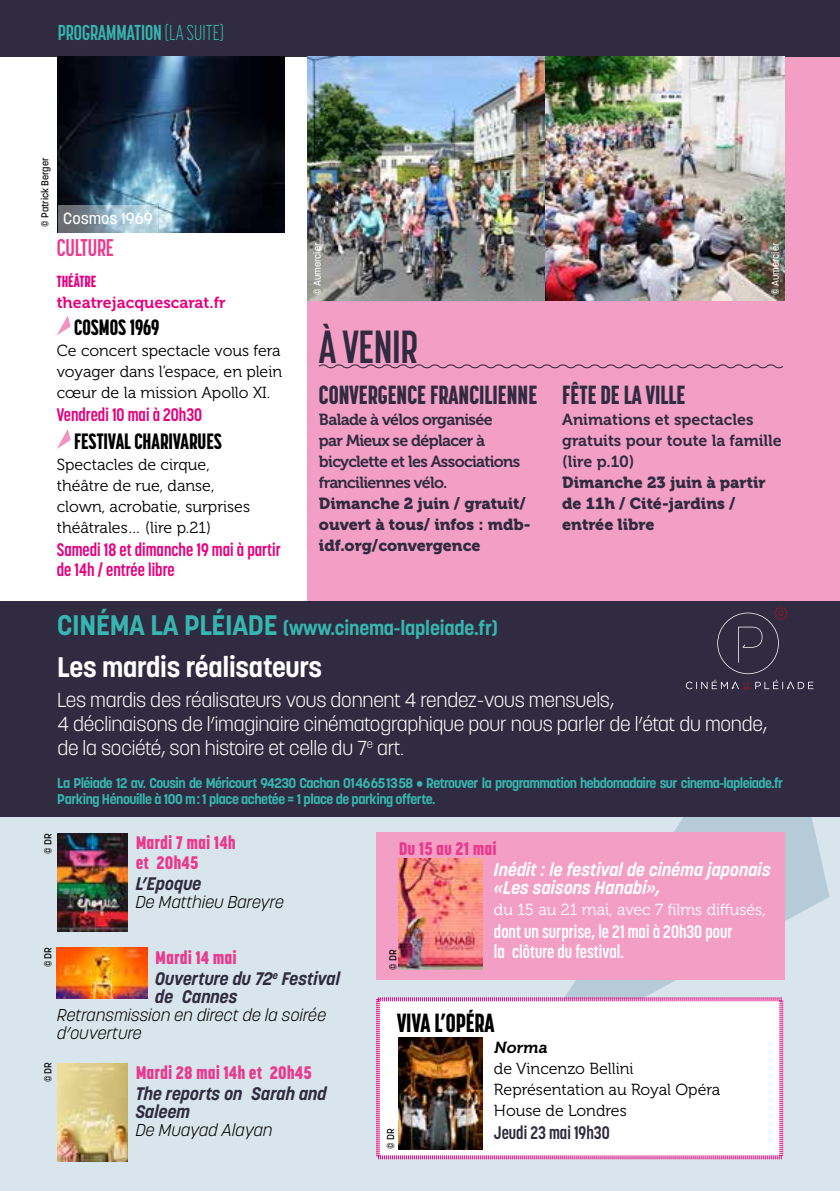
<style>
.page{position:relative;width:840px;height:1191px;background:#fff}
.page>*{position:absolute;margin:0;border:0;box-sizing:border-box;transform-origin:0 0}
.t1{font:700 46px "Korolev Compressed";letter-spacing:-.01em;color:#302b40}
.t2{font:700 28px "Korolev";letter-spacing:-.01em;color:#fff}
.t3{font:800 26px "Korolev Compressed";color:#302b40}
.t4{font:800 26px "Korolev Compressed";color:#000}
.t5{font:700 24px "Korolev Compressed";letter-spacing:-.01em;color:#e93a8d}
.t6{font:800 22px "Korolev Compressed";color:#000}
.t7{font:700 21.4px "Korolev Compressed";color:#36b6b0}
.t8{font:300 20px/24px "Korolev";letter-spacing:-.01em;color:#fff}
.t9{font:700 20px "Korolev";letter-spacing:-.01em;color:#36b6b0}
.t10{font:700 18px/20px "Korolev Condensed";color:#e6007d;scale:.95 1}
.t11{font:italic 700 18px/18px "Korolev";color:#302b40}
.t12{font:800 18px/20px "Korolev Condensed";color:#e93a8d}
.t13{font:italic 700 18px/18px "Korolev";color:#fff}
.t14{font:700 18px/20px "Korolev Condensed";color:#fff;scale:.95 1}
.t15{font:700 18px "Korolev Condensed";color:#302b40;scale:.95 1}
.t16{font:italic 300 17px/18px "Korolev";letter-spacing:.01em;color:#000}
.t17{font:16px/21px "Museo 300";color:#000}
.t18{font:16px/21px "Museo 900";color:#302b40}
.t19{font:16px/21px "Museo 700";letter-spacing:-.04em;color:#302b40}
.t20{font:16px/21px "Museo 700";color:#302b40}
.t21{font:16px "Museo 300";color:#fff}
.t22{font:16px "Museo 700";color:#e6007d}
.t23{font:500 16px "Korolev";color:#fff}
.t24{font:800 16px "Korolev Compressed";color:#e6007d}
.t25{font:16px "Museo 700";color:#000}
.t26{font:700 14px/16px "Korolev";letter-spacing:-.04em;color:#36b6b0}
.t27{font:500 10px "Korolev";color:#000}
.t28{font:500 10px "Korolev";color:#fff}
.s1{font-weight:300}
.s2{font-size:28px}
</style>
<div class="page">
<div style="left:307px;top:31px;width:532px;height:573px;background:#f39fc5"></div>
<svg style="left:318px;top:364px;width:465px;height:5px"></svg>
<div style="left:0;top:770px;width:839px;height:421px;background:#d9e5ec"></div>
<svg style="left:519px;top:816px;width:310px;height:249px"></svg>
<img style="left:57px;top:833px;width:71px;height:98px">
<img style="left:57px;top:1063px;width:71px;height:98px">
<div style="left:0;top:601px;width:839px;height:215px;background:#302b40"></div>
<svg style="left:685px;top:606px;width:128px;height:84px"></svg>
<svg style="left:376px;top:996px;width:407px;height:164px"></svg>
<img style="left:398px;top:1037px;width:84px;height:112px">
<div style="left:0;top:0;width:839px;height:57px;background:#302b40"></div>
<svg style="left:57px;top:315px;width:14px;height:20px"></svg>
<svg style="left:57px;top:429px;width:14px;height:20px"></svg>
<img style="left:307px;top:57px;width:238px;height:243px">
<img style="left:58px;top:57px;width:227px;height:176px">
<img style="left:545px;top:57px;width:238px;height:243px">
<svg style="left:58px;top:205px;width:99px;height:28px"></svg>
<img style="left:57px;top:947px;width:90px;height:51px">
<div style="left:376px;top:832px;width:407px;height:148px;background:#f39fc5"></div>
<img style="left:398px;top:858px;width:84px;height:111px">
<h3 class="t7" style="left:58px;top:21px;width:167px">PROGRAMMATION <span class="s1">(LA SUITE)</span></h3>
<p class="t27" style="left:39px;top:227px;width:71px;rotate:-90deg">© Patrick Berger</p>
<p class="t23" style="left:63px;top:209px;width:91px">Cosmos 1969</p>
<h3 class="t5" style="left:57px;top:235px;width:59px">CULTURE</h3>
<p class="t24" style="left:57px;top:272px;width:41px">THÉÂTRE</p>
<p class="t22" style="left:57px;top:293px;width:170px">theatrejacquescarat.fr</p>
<h3 class="t6" style="left:74px;top:315px;width:87px">COSMOS 1969</h3>
<p class="t17" style="left:57px;top:341px;width:227px;text-align:justify">Ce concert spectacle vous fera voyager dans l’espace, en plein cœur de la mission Apollo XI.</p>
<p class="t10" style="left:57px;top:405px;width:154px">Vendredi 10 mai à 20h30</p>
<h3 class="t6" style="left:74px;top:429px;width:149px">FESTIVAL CHARIVARUES</h3>
<p class="t17" style="left:57px;top:454px;width:195px">Spectacles de cirque, théâtre de rue, danse, clown, acrobatie, surprises théâtrales… (lire p.21)</p>
<p class="t10" style="left:57px;top:539px;width:237px">Samedi 18 et dimanche 19 mai à partir de 14h / entrée libre</p>
<p class="t28" style="left:311px;top:295px;width:54px;rotate:-90deg">© Aumercier</p>
<h1 class="t1" style="left:319px;top:321px;width:100px">À VENIR</h1>
<h3 class="t3" style="left:319px;top:380px;width:220px">CONVERGENCE FRANCILIENNE</h3>
<p class="t19" style="left:319px;top:409px;width:203px">Balade à vélos organisée par Mieux se déplacer à bicyclette et les Associations franciliennes vélo.</p>
<p class="t18" style="left:319px;top:493px;width:213px">Dimanche 2 juin / gratuit/ ouvert à tous/ infos : mdb&shy;idf.org/convergence</p>
<p class="t28" style="left:768px;top:295px;width:54px;rotate:-90deg">© Aumercier</p>
<h3 class="t3" style="left:562px;top:380px;width:125px">FÊTE DE LA VILLE</h3>
<p class="t20" style="left:562px;top:409px;width:221px">Animations et spectacles gratuits pour toute la famille (lire p.10)</p>
<p class="t18" style="left:562px;top:472px;width:205px">Dimanche 23 juin à partir de 11h / Cité-jardins / entrée libre</p>
<p class="t9" style="left:57px;top:615px;width:442px"><span class="s2">CINÉMA LA PLÉIADE</span> (www.cinema-lapleiade.fr)</p>
<h2 class="t2" style="left:57px;top:649px;width:266px">Les mardis réalisateurs</h2>
<p class="t8" style="left:57px;top:687px;width:711px">Les mardis des réalisateurs vous donnent 4 rendez-vous mensuels,<br>4 déclinaisons de l’imaginaire cinématographique pour nous parler de l’état du monde, de la société, son histoire et celle du 7<sup>e</sup> art.</p>
<p class="t26" style="left:57px;top:774px;width:727px">La Pléiade 12 av. Cousin de Méricourt 94230 Cachan 0146651358 • Retrouver la programmation hebdomadaire sur cinema-lapleiade.fr<br>Parking Hénouille à 100 m: 1 place achetée = 1 place de parking offerte.</p>
<p class="t27" style="left:42px;top:854px;width:22px;rotate:-90deg">© DR</p>
<p class="t12" style="left:136px;top:833px;width:102px">Mardi 7 mai 14h et 20h45</p>
<p class="t11" style="left:136px;top:875px;width:67px">L’Epoque</p>
<p class="t16" style="left:136px;top:893px;width:150px">De Matthieu Bareyre</p>
<p class="t12" style="left:155px;top:948px;width:83px">Mardi 14 mai</p>
<p class="t11" style="left:155px;top:969px;width:186px">Ouverture du 72<sup>e</sup> Festival de Cannes</p>
<p class="t16" style="left:57px;top:1006px;width:270px">Retransmission en direct de la soirée d’ouverture</p>
<p class="t12" style="left:136px;top:1062px;width:177px">Mardi 28 mai 14h et 20h45</p>
<p class="t11" style="left:136px;top:1084px;width:192px">The reports on Sarah and<br>Saleem</p>
<p class="t16" style="left:136px;top:1121px;width:138px">De Muayad Alayan</p>
<p class="t27" style="left:42px;top:967px;width:22px;rotate:-90deg">© DR</p>
<p class="t27" style="left:42px;top:1082px;width:22px;rotate:-90deg">© DR</p>
<p class="t12" style="left:398px;top:838px;width:99px">Du 15 au 21 mai</p>
<p class="t13" style="left:493px;top:860px;width:278px">Inédit : le festival de cinéma japonais «Les saisons Hanabi»,</p>
<p class="t21" style="left:493px;top:900px;width:273px">du 15 au 21 mai, avec 7 films diffusés,</p>
<p class="t14" style="left:493px;top:921px;width:252px">dont un surprise, le 21 mai à 20h30 pour la clôture du festival.</p>
<p class="t27" style="left:386px;top:969px;width:22px;rotate:-90deg">© DR</p>
<h3 class="t4" style="left:397px;top:1008px;width:99px">VIVA L’OPÉRA</h3>
<p class="t25" style="left:493px;top:1038px;width:57px">Norma</p>
<p class="t17" style="left:493px;top:1058px;width:227px">de Vincenzo Bellini<br>Représentation au Royal Opéra<br>House de Londres</p>
<p class="t15" style="left:493px;top:1122px;width:123px">Jeudi 23 mai 19h30</p>
<p class="t27" style="left:384px;top:1149px;width:22px;rotate:-90deg">© DR</p>
</div>
